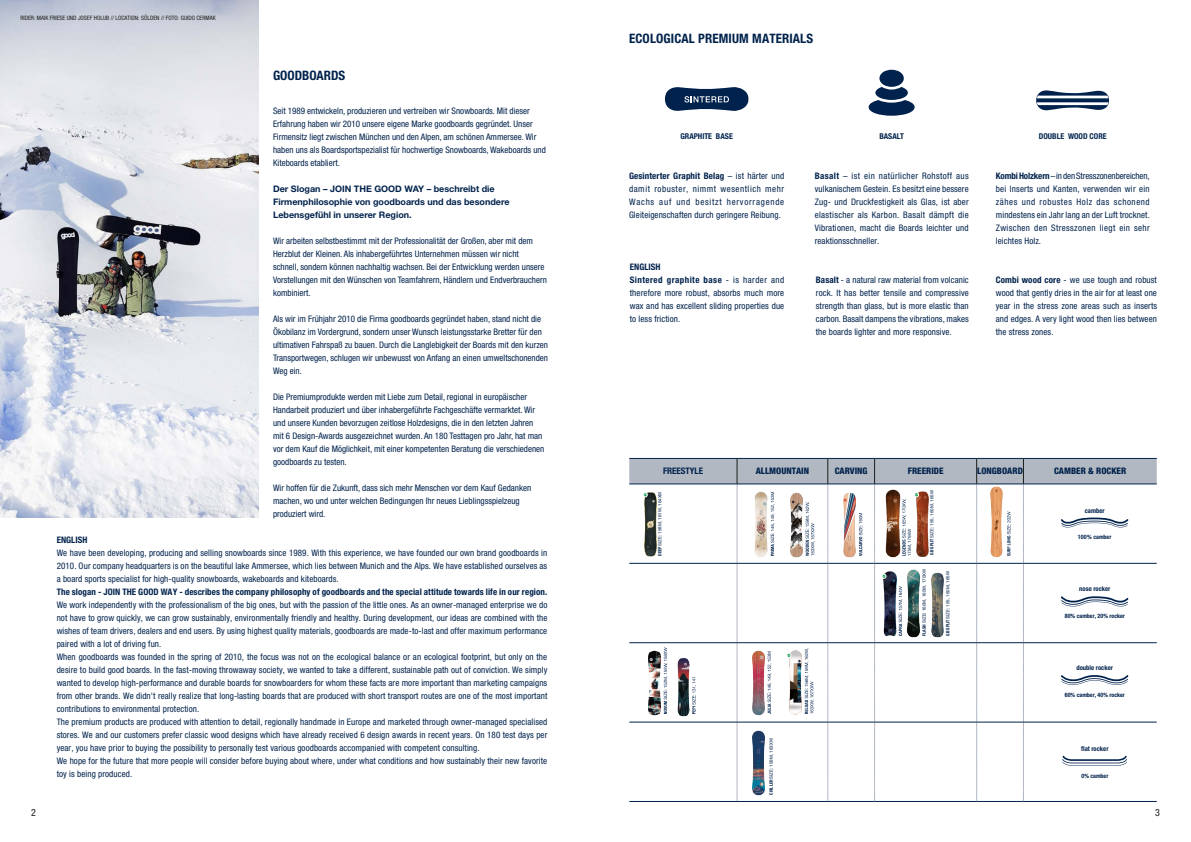
<style>
.page{position:relative;width:1191px;height:842px;background:#fff}
.page>*{position:absolute;margin:0;border:0;box-sizing:border-box;transform-origin:0 0}
.Fließtext_groß{font:700 condensed 13px "Helvetica Neue LT Pro";letter-spacing:.01em;color:#00224c}
.t1{font:condensed 10px "Helvetica Neue LT Pro";color:#1d1d1b}
.Fließtext_groß-2{font:condensed 9px/13px "Helvetica Neue LT Pro";color:#00224c;text-align:justify}
.Fließtext_groß-3{font:700 condensed 9px "Helvetica Neue LT Pro";letter-spacing:.01em;color:#00224c}
.t2{font:700 9px/13px "Helvetica Neue LT Pro";color:#00224c}
.Tabelle_Längen_Bold{font:800 condensed 9px "Helvetica Neue LT Pro";color:#00224c}
.Tabelle_Längen_Bold-2{font:700 condensed 9px "Helvetica Neue LT Pro";color:#00224c}
.Tabelle_linksbündig{font:700 condensed 8px "Helvetica Neue LT Pro";color:#00224c}
.Übersetzung{font:700 condensed 6.7px "Helvetica Neue LT Pro";color:#00224c}
.Tabelle_Längen_Bold-3{font:700 condensed 6.7px "Helvetica Neue LT Pro";color:#00224c}
.Fotocredit{font:condensed 6px "Helvetica Neue LT Pro";color:#1d1d1b}
.Übersetzung-2{font:700 condensed 6px "Helvetica Neue LT Pro";color:#00224c}
.Übersetzung-3{font:4.5px "Helvetica Neue LT Pro";color:#00224c}
.s1{font-weight:700}
.s2{font-weight:700;font-stretch:condensed}
</style>
<div class="page">
<hr style="left:629px;top:801px;width:108px;height:1px;background:#00224c">
<hr style="left:737px;top:801px;width:90px;height:1px;background:#00224c">
<hr style="left:827px;top:801px;width:47px;height:1px;background:#00224c">
<hr style="left:874px;top:801px;width:102px;height:1px;background:#00224c">
<hr style="left:976px;top:801px;width:47px;height:1px;background:#00224c">
<hr style="left:1023px;top:801px;width:133px;height:1px;background:#00224c">
<svg style="left:665px;top:87px;width:83px;height:24px;background:#314c6e"></svg>
<svg style="left:868px;top:70px;width:46px;height:46px"></svg>
<svg style="left:1036px;top:90px;width:73px;height:20px"></svg>
<svg style="left:629px;top:458px;width:527px;height:343px"></svg>
<img style="left:0;top:0;width:259px;height:517px">
<p class="Fotocredit" style="left:20px;top:14px;width:197px">RIDER: MAIK FRIESE UND JOSEF HOLUB // LOCATION: SÖLDEN // FOTO: GUIDO CERMAK</p>
<p class="Fließtext_groß" style="left:273px;top:67px;width:74px">GOODBOARDS</p>
<p class="Fließtext_groß-2" style="left:273px;top:104px;width:274px;text-align:left">Seit 1989 entwickeln, produzieren und vertreiben wir Snowboards. Mit dieser Erfahrung haben wir 2010 unsere eigene Marke goodboards gegründet. Unser Firmensitz liegt zwischen München und den Alpen, am schönen Ammersee. Wir haben uns als Boardsportspezialist für hochwertige Snowboards, Wakeboards und Kiteboards etabliert.</p>
<p class="t2" style="left:273px;top:182px;width:238px">Der Slogan – JOIN THE GOOD WAY – beschreibt die<br>Firmenphilosophie von goodboards und das besondere<br>Lebensgefühl in unserer Region.</p>
<p class="Fließtext_groß-2" style="left:273px;top:234px;width:275px;text-align:left">Wir arbeiten selbstbestimmt mit der Professionalität der Großen, aber mit dem Herzblut der Kleinen. Als inhabergeführtes Unternehmen müssen wir nicht<br>schnell, sondern können nachhaltig wachsen. Bei der Entwicklung werden unsere Vorstellungen mit den Wünschen von Teamfahrern, Händlern und Endverbrauchern kombiniert.</p>
<p class="Fließtext_groß-2" style="left:273px;top:312px;width:276px;text-align:left">Als wir im Frühjahr 2010 die Firma goodboards gegründet haben, stand nicht die Ökobilanz im Vordergrund, sondern unser Wunsch leistungsstarke Bretter für den ultimativen Fahrspaß zu bauen. Durch die Langlebigkeit der Boards mit den kurzen Transportwegen, schlugen wir unbewusst von Anfang an einen umweltschonenden Weg ein.</p>
<p class="Fließtext_groß-2" style="left:273px;top:390px;width:273px;text-align:left">Die Premiumprodukte werden mit Liebe zum Detail, regional in europäischer Handarbeit produziert und über inhabergeführte Fachgeschäfte vermarktet. Wir und unsere Kunden bevorzugen zeitlose Holzdesigns, die in den letzten Jahren mit 6 Design-Awards ausgezeichnet wurden. An 180 Testtagen pro Jahr, hat man vor dem Kauf die Möglichkeit, mit einer kompetenten Beratung die verschiedenen goodboards zu testen.</p>
<p class="Fließtext_groß-2" style="left:273px;top:481px;width:260px;text-align:left">Wir hoffen für die Zukunft, dass sich mehr Menschen vor dem Kauf Gedanken machen, wo und unter welchen Bedingungen Ihr neues Lieblingsspielzeug produziert wird.</p>
<p class="Fließtext_groß-3" style="left:57px;top:534px;width:32px">ENGLISH</p>
<p class="Fließtext_groß-2" style="left:57px;top:546px;width:492px">We have been developing, producing and selling snowboards since 1989. With this experience, we have founded our own brand goodboards in 2010. Our company headquarters is on the beautiful lake Ammersee, which lies between Munich and the Alps. We have established ourselves as a board sports specialist for high-quality snowboards, wakeboards and kiteboards.</p>
<p class="Fließtext_groß-3" style="left:57px;top:586px;width:492px">The slogan - JOIN THE GOOD WAY - describes the company philosophy of goodboards and the special attitude towards life in our region.</p>
<p class="Fließtext_groß-2" style="left:57px;top:598px;width:492px">We work independently with the professionalism of the big ones, but with the passion of the little ones. As an owner-managed enterprise we do not have to grow quickly, we can grow sustainably, environmentally friendly and healthy. During development, our ideas are combined with the wishes of team drivers, dealers and end users. By using highest quality materials, goodboards are made-to-last and offer maximum performance paired with a lot of driving fun.</p>
<p class="Fließtext_groß-2" style="left:57px;top:650px;width:492px">When goodboards was founded in the spring of 2010, the focus was not on the ecological balance or an ecological footprint, but only on the desire to build good boards. In the fast-moving throwaway society, we wanted to take a different, sustainable path out of conviction. We simply wanted to develop high-performance and durable boards for snowboarders for whom these facts are more important than marketing campaigns from other brands. We didn't really realize that long-lasting boards that are produced with short transport routes are one of the most important contributions to environmental protection.</p>
<p class="Fließtext_groß-2" style="left:57px;top:715px;width:492px">The premium products are produced with attention to detail, regionally handmade in Europe and marketed through owner-managed specialised stores. We and our customers prefer classic wood designs which have already received 6 design awards in recent years. On 180 test days per year, you have prior to buying the possibility to personally test various goodboards accompanied with competent consulting.</p>
<p class="Fließtext_groß-2" style="left:57px;top:754px;width:492px">We hope for the future that more people will consider before buying about where, under what conditions and how sustainably their new favorite toy is being produced.</p>
<p class="Fließtext_groß" style="left:629px;top:31px;width:186px">ECOLOGICAL PREMIUM MATERIALS</p>
<p class="Tabelle_linksbündig" style="left:680px;top:131px;width:54px">GRAPHITE BASE</p>
<p class="Tabelle_linksbündig" style="left:879px;top:131px;width:26px">BASALT</p>
<p class="Tabelle_linksbündig" style="left:1039px;top:131px;width:69px">DOUBLE WOOD CORE</p>
<p class="Fließtext_groß-2" style="left:995px;top:169px;width:155px"><span class="s1">Kombi Holzkern</span> – in den Stresszonenbereichen, bei Inserts und Kanten, verwenden wir ein zähes und robustes Holz das schonend mindestens ein Jahr lang an der Luft trocknet.<br>Zwischen den Stresszonen liegt ein sehr leichtes Holz.</p>
<p class="Fließtext_groß-2" style="left:816px;top:273px;width:154px"><span class="s1">Basalt</span> - a natural raw material from volcanic rock. It has better tensile and compressive strength than glass, but is more elastic than carbon. Basalt dampens the vibrations, makes the boards lighter and more responsive.</p>
<p class="Fließtext_groß-2" style="left:995px;top:273px;width:163px"><span class="s1">Combi wood core</span> - we use tough and robust wood that gently dries in the air for at least one year in the stress zone areas such as inserts and edges. A very light wood then lies between the stress zones.</p>
<p class="Fließtext_groß-2" style="left:629px;top:169px;width:157px"><span class="s1">Gesinterter Graphit Belag</span> – ist härter und damit robuster, nimmt wesentlich mehr Wachs auf und besitzt hervorragende Gleiteigenschaften durch geringere Reibung.</p>
<p class="Fließtext_groß-2" style="left:815px;top:169px;width:155px"><span class="s1">Basalt</span> – ist ein natürlicher Rohstoff aus vulkanischem Gestein. Es besitzt eine bessere Zug- und Druckfestigkeit als Glas, ist aber elastischer als Karbon. Basalt dämpft die Vibrationen, macht die Boards leichter und reaktionsschneller.</p>
<p class="Fließtext_groß-3" style="left:630px;top:261px;width:32px">ENGLISH</p>
<p class="Fließtext_groß-2" style="left:630px;top:273px;width:156px"><span class="s1">Sintered graphite base</span> - is harder and therefore more robust, absorbs much more wax and has excellent sliding properties due to less friction.</p>
<p class="Tabelle_Längen_Bold-2" style="left:663px;top:466px;width:41px">FREESTYLE</p>
<p class="Tabelle_Längen_Bold" style="left:755px;top:466px;width:55px">ALLMOUNTAIN</p>
<p class="Tabelle_Längen_Bold" style="left:834px;top:466px;width:34px">CARVING</p>
<p class="Tabelle_Längen_Bold" style="left:907px;top:466px;width:37px">FREERIDE</p>
<p class="Tabelle_Längen_Bold" style="left:977px;top:466px;width:47px">LONGBOARD</p>
<p class="Tabelle_Längen_Bold" style="left:1054px;top:466px;width:74px">CAMBER &amp; ROCKER</p>
<p class="Übersetzung-3" style="left:657px;top:556px;width:66px;rotate:-90deg"><span class="s2">DEEP</span> SIZE: 158M, 161W, 164XW</p>
<p class="Übersetzung-3" style="left:768px;top:795px;width:58px;rotate:-90deg"><span class="s2">CHILLER</span> SIZE: 159M, 163XW</p>
<p class="Übersetzung-3" style="left:929px;top:555px;width:66px;rotate:-90deg"><span class="s2">GB SPLIT</span> SIZE: 155, 160M, 165W</p>
<p class="Übersetzung-3" style="left:921px;top:636px;width:68px;rotate:-90deg"><span class="s2">FLASH</span> SIZE: 160M, 165W, 170XW</p>
<p class="Übersetzung-3" style="left:945px;top:636px;width:66px;rotate:-90deg"><span class="s2">GB SPLIT</span> SIZE: 155, 160M, 165W</p>
<p class="Tabelle_Längen_Bold-3" style="left:1084px;top:507px;width:21px">camber</p>
<p class="Übersetzung-2" style="left:1078px;top:533px;width:35px">100% camber</p>
<p class="Übersetzung" style="left:1079px;top:585px;width:33px">nose rocker</p>
<p class="Übersetzung-2" style="left:1064px;top:612px;width:62px">80% camber, 20% rocker</p>
<p class="Übersetzung" style="left:1076px;top:664px;width:38px">double rocker</p>
<p class="Übersetzung-2" style="left:1064px;top:691px;width:62px">60% camber, 40% rocker</p>
<p class="Übersetzung" style="left:1081px;top:745px;width:29px">flat rocker</p>
<p class="Übersetzung-2" style="left:1081px;top:772px;width:28px">0% camber</p>
<p class="t1" style="left:31px;top:807px;width:6px">2</p>
<p class="t1" style="left:1155px;top:807px;width:6px">3</p>
</div>
